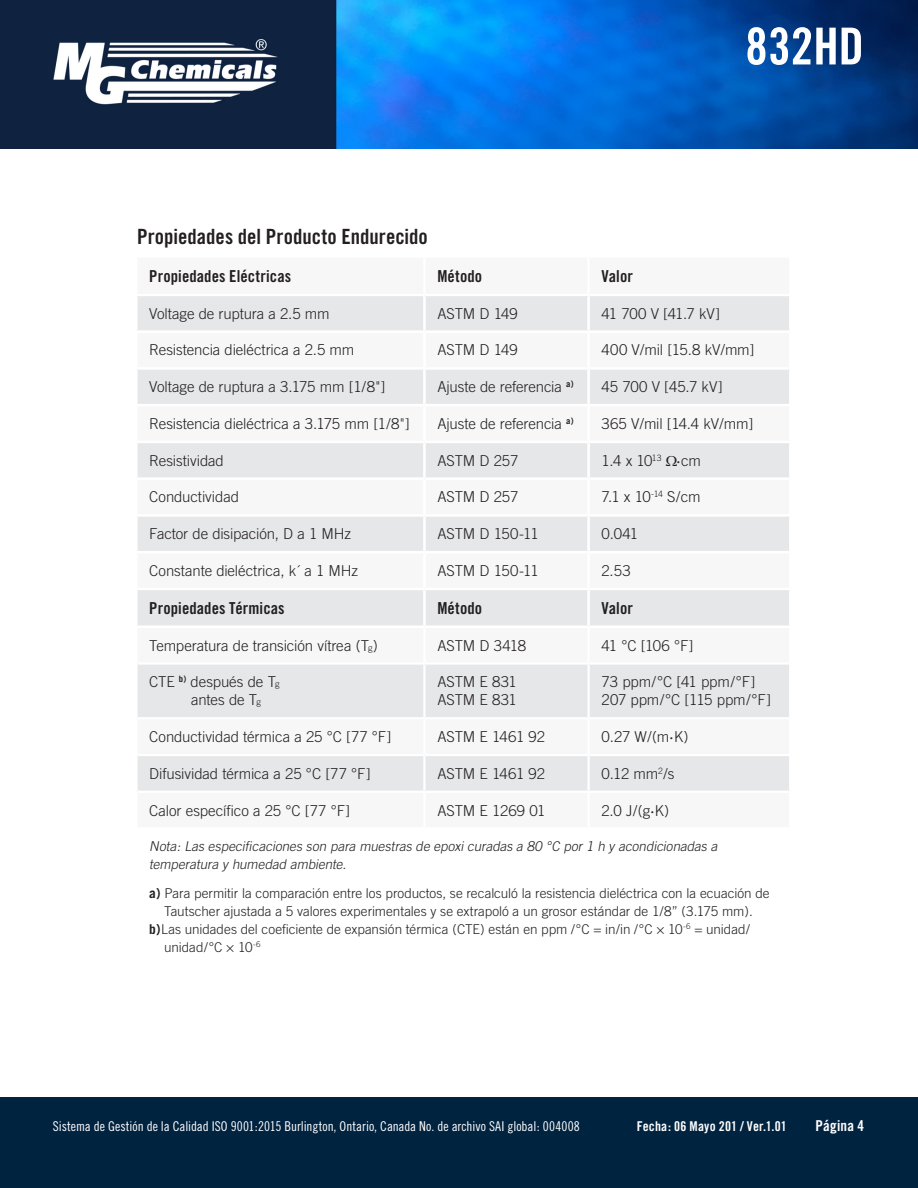
<style>
.page{position:relative;width:918px;height:1188px;background:#fff}
.page>*{position:absolute;margin:0;border:0;box-sizing:border-box;transform-origin:0 0}
.t1{font:51px "Trade Gothic Bold Cond Twenty";color:#fff}
.t2{font:21px "Trade Gothic Bold Cond Twenty";color:#231f20}
.t3{font:16.5px "Trade Gothic Bold Cond Twenty";letter-spacing:.005em;color:#231f20}
.t4{font:300 15px "Trade Gothic";letter-spacing:-.01em;color:#231f20}
.t5{font:15px "Trade Gothic Bold Cond Twenty";letter-spacing:.015em;color:#fff}
.t6{font:300 13.5px/18px "Trade Gothic";letter-spacing:-.005em;color:#231f20;text-align:center}
.t7{font:italic 300 13.5px/18px "Trade Gothic";color:#231f20}
.t8{font:13.5px "Trade Gothic Cond Eighteen";color:#fff}
.t9{font:13.5px "Trade Gothic Bold Cond Twenty";letter-spacing:.015em;color:#fff}
.s1{font-family:"Trade Gothic Bold Cond Twenty";font-weight:400}
.s2{font-size:9px}
.s3{font-weight:700}
</style>
<div class="page">
<img style="left:0;top:0;width:918px;height:149px">
<div style="left:0;top:1097px;width:918px;height:91px;background:#002340"></div>
<svg style="left:138px;top:296px;width:651px;height:495px;fill:#e6e7e9"></svg>
<hr style="left:423px;top:628px;width:3px;height:34px;background:#fff">
<hr style="left:587px;top:628px;width:3px;height:34px;background:#fff">
<hr style="left:138px;top:662px;width:286px;height:3px;background:#fff">
<hr style="left:424px;top:662px;width:165px;height:3px;background:#fff">
<hr style="left:423px;top:665px;width:3px;height:52px;background:#fff">
<hr style="left:589px;top:662px;width:200px;height:3px;background:#fff">
<hr style="left:587px;top:665px;width:3px;height:52px;background:#fff">
<hr style="left:138px;top:717px;width:286px;height:2px;background:#fff">
<hr style="left:424px;top:717px;width:165px;height:2px;background:#fff">
<hr style="left:423px;top:719px;width:3px;height:35px;background:#fff">
<hr style="left:589px;top:717px;width:200px;height:2px;background:#fff">
<hr style="left:587px;top:719px;width:3px;height:35px;background:#fff">
<hr style="left:138px;top:754px;width:286px;height:2px;background:#fff">
<hr style="left:424px;top:754px;width:165px;height:2px;background:#fff">
<hr style="left:423px;top:756px;width:3px;height:35px;background:#fff">
<hr style="left:589px;top:754px;width:200px;height:2px;background:#fff">
<hr style="left:587px;top:756px;width:3px;height:35px;background:#fff">
<hr style="left:423px;top:296px;width:3px;height:34px;background:#fff">
<hr style="left:587px;top:296px;width:3px;height:34px;background:#fff">
<hr style="left:135px;top:330px;width:289px;height:3px;background:#fff">
<hr style="left:424px;top:330px;width:165px;height:3px;background:#fff">
<hr style="left:423px;top:333px;width:3px;height:34px;background:#fff">
<hr style="left:589px;top:330px;width:203px;height:3px;background:#fff">
<hr style="left:587px;top:333px;width:3px;height:34px;background:#fff">
<hr style="left:135px;top:367px;width:289px;height:3px;background:#fff">
<hr style="left:424px;top:367px;width:165px;height:3px;background:#fff">
<hr style="left:423px;top:370px;width:3px;height:34px;background:#fff">
<hr style="left:589px;top:367px;width:203px;height:3px;background:#fff">
<hr style="left:587px;top:370px;width:3px;height:34px;background:#fff">
<hr style="left:135px;top:404px;width:289px;height:2px;background:#fff">
<hr style="left:424px;top:404px;width:165px;height:2px;background:#fff">
<hr style="left:423px;top:406px;width:3px;height:35px;background:#fff">
<hr style="left:589px;top:404px;width:203px;height:2px;background:#fff">
<hr style="left:587px;top:406px;width:3px;height:35px;background:#fff">
<hr style="left:135px;top:441px;width:289px;height:2px;background:#fff">
<hr style="left:424px;top:441px;width:165px;height:2px;background:#fff">
<hr style="left:423px;top:443px;width:3px;height:34px;background:#fff">
<hr style="left:589px;top:441px;width:203px;height:2px;background:#fff">
<hr style="left:587px;top:443px;width:3px;height:34px;background:#fff">
<hr style="left:135px;top:477px;width:289px;height:3px;background:#fff">
<hr style="left:424px;top:477px;width:165px;height:3px;background:#fff">
<hr style="left:423px;top:480px;width:3px;height:34px;background:#fff">
<hr style="left:589px;top:477px;width:203px;height:3px;background:#fff">
<hr style="left:587px;top:480px;width:3px;height:34px;background:#fff">
<hr style="left:135px;top:514px;width:289px;height:3px;background:#fff">
<hr style="left:424px;top:514px;width:165px;height:3px;background:#fff">
<hr style="left:423px;top:517px;width:3px;height:34px;background:#fff">
<hr style="left:589px;top:514px;width:203px;height:3px;background:#fff">
<hr style="left:587px;top:517px;width:3px;height:34px;background:#fff">
<hr style="left:135px;top:551px;width:289px;height:2px;background:#fff">
<hr style="left:424px;top:551px;width:165px;height:2px;background:#fff">
<hr style="left:423px;top:553px;width:3px;height:35px;background:#fff">
<hr style="left:589px;top:551px;width:203px;height:2px;background:#fff">
<hr style="left:587px;top:553px;width:3px;height:35px;background:#fff">
<hr style="left:423px;top:590px;width:3px;height:35px;background:#fff">
<hr style="left:587px;top:590px;width:3px;height:35px;background:#fff">
<hr style="left:135px;top:625px;width:289px;height:3px;background:#fff">
<hr style="left:424px;top:625px;width:165px;height:3px;background:#fff">
<hr style="left:589px;top:625px;width:203px;height:3px;background:#fff">
<hr style="left:135px;top:588px;width:289px;height:2px;background:#fff">
<hr style="left:424px;top:588px;width:165px;height:2px;background:#fff">
<hr style="left:589px;top:588px;width:203px;height:2px;background:#fff">
<svg style="left:666px;top:455px;width:11px;height:11px"></svg>
<h1 class="t1" style="left:745px;top:15px;width:120px">832HD</h1>
<p class="t2" style="left:137px;top:223px;width:292px">Propiedades del Producto Endurecido</p>
<p class="t3" style="left:149px;top:266px;width:144px">Propiedades Eléctricas</p>
<p class="t3" style="left:437px;top:266px;width:46px">Método</p>
<p class="t3" style="left:602px;top:266px;width:33px">Valor</p>
<p class="t4" style="left:149px;top:304px;width:182px">Voltage de ruptura a 2.5 mm</p>
<p class="t4" style="left:437px;top:304px;width:82px">ASTM D 149</p>
<p class="t4" style="left:602px;top:304px;width:120px">41 700 V [41.7 kV]</p>
<p class="t4" style="left:149px;top:341px;width:207px">Resistencia dieléctrica a 2.5 mm</p>
<p class="t4" style="left:437px;top:341px;width:82px">ASTM D 149</p>
<p class="t4" style="left:602px;top:341px;width:155px">400 V/mil [15.8 kV/mm]</p>
<p class="t4" style="left:149px;top:378px;width:238px">Voltage de ruptura a 3.175 mm [1/8"]</p>
<p class="t4" style="left:437px;top:378px;width:138px">Ajuste de referencia <sup>a)</sup></p>
<p class="t4" style="left:602px;top:378px;width:123px">45 700 V [45.7 kV]</p>
<p class="t4" style="left:149px;top:415px;width:262px">Resistencia dieléctrica a 3.175 mm [1/8"]</p>
<p class="t4" style="left:437px;top:415px;width:138px">Ajuste de referencia <sup>a)</sup></p>
<p class="t4" style="left:602px;top:415px;width:153px">365 V/mil [14.4 kV/mm]</p>
<p class="t4" style="left:149px;top:451px;width:76px">Resistividad</p>
<p class="t4" style="left:437px;top:451px;width:82px">ASTM D 257</p>
<p class="t4" style="left:602px;top:451px;width:101px">1.4 x 10<sup>13</sup> <span class="s1">·</span>cm</p>
<p class="t4" style="left:149px;top:488px;width:91px">Conductividad</p>
<p class="t4" style="left:437px;top:488px;width:82px">ASTM D 257</p>
<p class="t4" style="left:602px;top:488px;width:100px">7.1 x 10<sup>-14</sup> S/cm</p>
<p class="t4" style="left:149px;top:525px;width:204px">Factor de disipación, D a 1 MHz</p>
<p class="t4" style="left:437px;top:525px;width:103px">ASTM D 150-11</p>
<p class="t4" style="left:602px;top:525px;width:38px">0.041</p>
<p class="t4" style="left:149px;top:562px;width:210px">Constante dieléctrica, k´ a 1 MHz</p>
<p class="t4" style="left:437px;top:562px;width:103px">ASTM D 150-11</p>
<p class="t4" style="left:602px;top:562px;width:31px">2.53</p>
<p class="t3" style="left:149px;top:598px;width:137px">Propiedades Térmicas</p>
<p class="t3" style="left:437px;top:598px;width:46px">Método</p>
<p class="t3" style="left:602px;top:598px;width:33px">Valor</p>
<p class="t4" style="left:149px;top:636px;width:230px">Temperatura de transición vítrea (T<span class="s2">g</span>)</p>
<p class="t4" style="left:437px;top:636px;width:90px">ASTM D 3418</p>
<p class="t4" style="left:602px;top:636px;width:93px">41 °C [106 °F]</p>
<p class="t4" style="left:149px;top:673px;width:132px">CTE <sup>b)</sup> después de T<span class="s2">g</span></p>
<p class="t4" style="left:191px;top:691px;width:71px">antes de T<span class="s2">g</span></p>
<p class="t4" style="left:437px;top:673px;width:81px">ASTM E 831</p>
<p class="t4" style="left:437px;top:691px;width:81px">ASTM E 831</p>
<p class="t4" style="left:602px;top:673px;width:155px">73 ppm/°C [41 ppm/°F]</p>
<p class="t4" style="left:602px;top:691px;width:171px">207 ppm/°C [115 ppm/°F]</p>
<p class="t4" style="left:149px;top:728px;width:244px">Conductividad térmica a 25 °C [77 °F]</p>
<p class="t4" style="left:437px;top:728px;width:109px">ASTM E 1461 92</p>
<p class="t4" style="left:602px;top:728px;width:88px">0.27 W/(m<span class="s1">·</span>K)</p>
<p class="t4" style="left:149px;top:765px;width:223px">Difusividad térmica a 25 °C [77 °F]</p>
<p class="t4" style="left:437px;top:765px;width:109px">ASTM E 1461 92</p>
<p class="t4" style="left:602px;top:765px;width:74px">0.12 mm<sup>2</sup>/s</p>
<p class="t4" style="left:149px;top:801px;width:202px">Calor específico a 25 °C [77 °F]</p>
<p class="t4" style="left:437px;top:801px;width:109px">ASTM E 1269 01</p>
<p class="t4" style="left:602px;top:801px;width:69px">2.0 J/(g<span class="s1">·</span>K)</p>
<p class="t7" style="left:149px;top:837px;width:572px">Nota: Las especificaciones son para muestras de epoxi curadas a 80 °C por 1 h y acondicionadas a temperatura y humedad ambiente.</p>
<p class="t6" style="left:149px;top:884px;width:622px"><span class="s3">a)</span> Para permitir la comparación entre los productos, se recalculó la resistencia dieléctrica con la ecuación de<br>Tautscher ajustada a 5 valores experimentales y se extrapoló a un grosor estándar de 1/8” (3.175 mm).</p>
<p class="t6" style="left:164px;top:920px;width:587px;text-align:left;text-indent:-15px"><span class="s3">b)</span>Las unidades del coeficiente de expansión térmica (CTE) están en ppm /°C = in/in /°C × 10<sup>-6</sup> = unidad/ unidad/°C × 10<sup>-6</sup></p>
<p class="t8" style="left:53px;top:1118px;width:528px">Sistema de Gestión de la Calidad ISO 9001:2015 Burlington, Ontario, Canada No. de archivo SAI global: 004008</p>
<p class="t9" style="left:637px;top:1118px;width:152px">Fecha: 06 Mayo 201 / Ver.1.01</p>
<p class="t5" style="left:816px;top:1116px;width:50px">Página 4</p>
</div>
